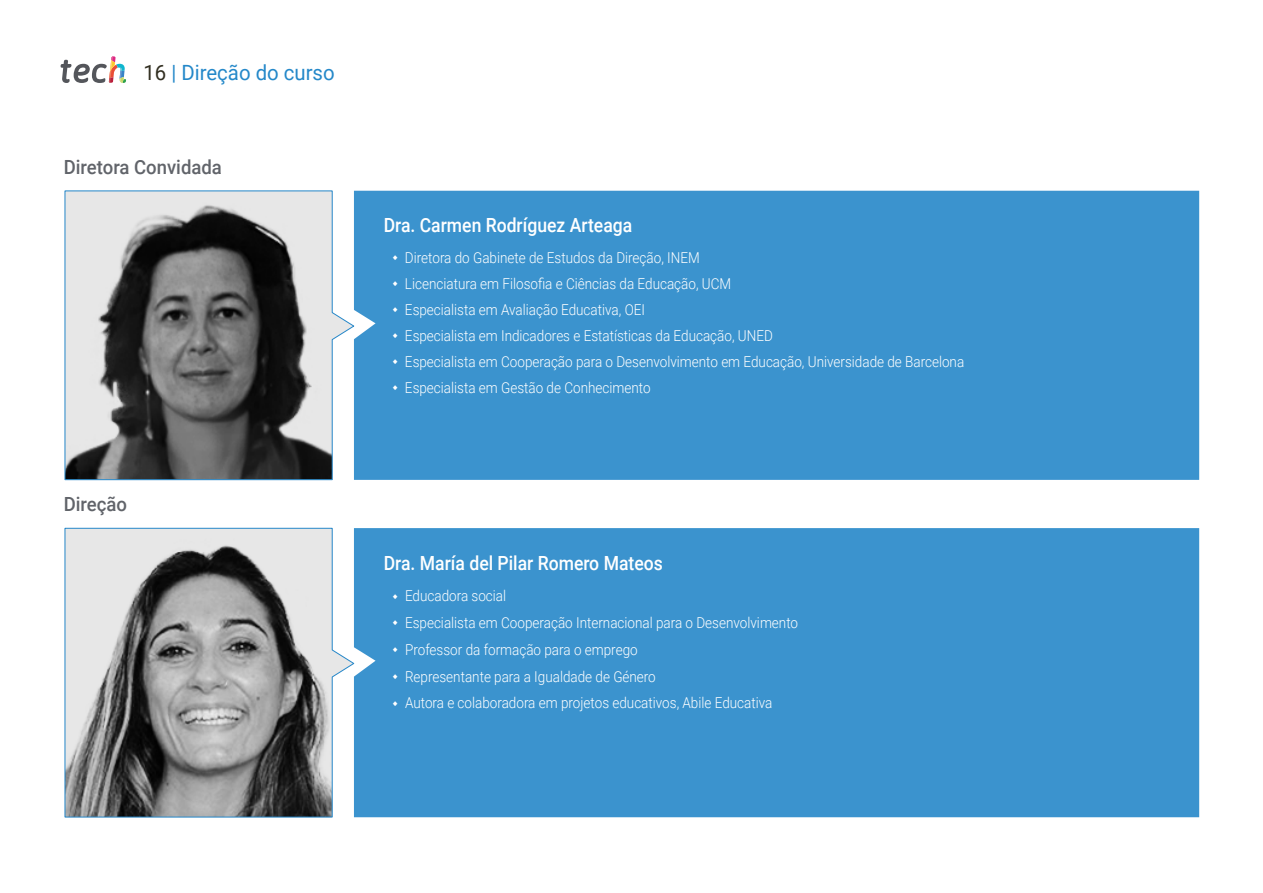
<style>
.page{position:relative;width:1263px;height:893px;background:#fff}
.page>*{position:absolute;margin:0;border:0;box-sizing:border-box;transform-origin:0 0}
.t1{font:21px "Roboto";color:#2488c9}
.t2{font:500 19.5px "Roboto";color:#fff;scale:.9 1}
.t3{font:500 19.5px "Roboto";color:#61646a;scale:.95 1}
.t4{font:300 15px/26px "Roboto";color:#fff;scale:.9 1}
.s1{color:#312e20}
</style>
<div class="page">
<svg style="left:61px;top:56px;width:65px;height:27px"></svg>
<div style="left:354px;top:191px;width:845px;height:289px;background:#3b93ce"></div>
<div style="left:354px;top:528px;width:845px;height:289px;background:#3b93ce"></div>
<svg style="left:65px;top:191px;width:289px;height:289px;background:#858687"></svg>
<svg style="left:65px;top:528px;width:289px;height:289px;background:#9c9d9e"></svg>
<svg style="left:393px;top:594px;width:5px;height:5px"></svg>
<svg style="left:393px;top:620px;width:5px;height:5px"></svg>
<svg style="left:393px;top:647px;width:5px;height:5px"></svg>
<svg style="left:393px;top:674px;width:5px;height:5px"></svg>
<svg style="left:393px;top:701px;width:5px;height:5px"></svg>
<svg style="left:393px;top:255px;width:4px;height:5px"></svg>
<svg style="left:393px;top:281px;width:4px;height:5px"></svg>
<svg style="left:393px;top:307px;width:4px;height:5px"></svg>
<svg style="left:393px;top:333px;width:4px;height:5px"></svg>
<svg style="left:393px;top:359px;width:4px;height:5px"></svg>
<svg style="left:393px;top:385px;width:4px;height:5px"></svg>
<h1 class="t1" style="left:144px;top:57px;width:193px"><span class="s1">16</span> | Direção do curso</h1>
<h2 class="t3" style="left:64px;top:153px;width:168px">Diretora Convidada</h2>
<h2 class="t3" style="left:64px;top:490px;width:68px">Direção</h2>
<h2 class="t2" style="left:384px;top:211px;width:278px">Dra. Carmen Rodríguez Arteaga</h2>
<p class="t4" style="left:405px;top:244px;width:623px">Diretora do Gabinete de Estudos da Direção, INEM<br>Licenciatura em Filosofia e Ciências da Educação, UCM<br>Especialista em Avaliação Educativa, OEI<br>Especialista em Indicadores e Estatísticas da Educação, UNED<br>Especialista em Cooperação para o Desenvolvimento em Educação, Universidade de Barcelona Especialista em Gestão de Conhecimento</p>
<h2 class="t2" style="left:384px;top:549px;width:312px">Dra. María del Pilar Romero Mateos</h2>
<p class="t4" style="left:405px;top:582px;width:438px;line-height:26.7px">Educadora social<br>Especialista em Cooperação Internacional para o Desenvolvimento Professor da formação para o emprego<br>Representante para a Igualdade de Género<br>Autora e colaboradora em projetos educativos, Abile Educativa</p>
</div>
